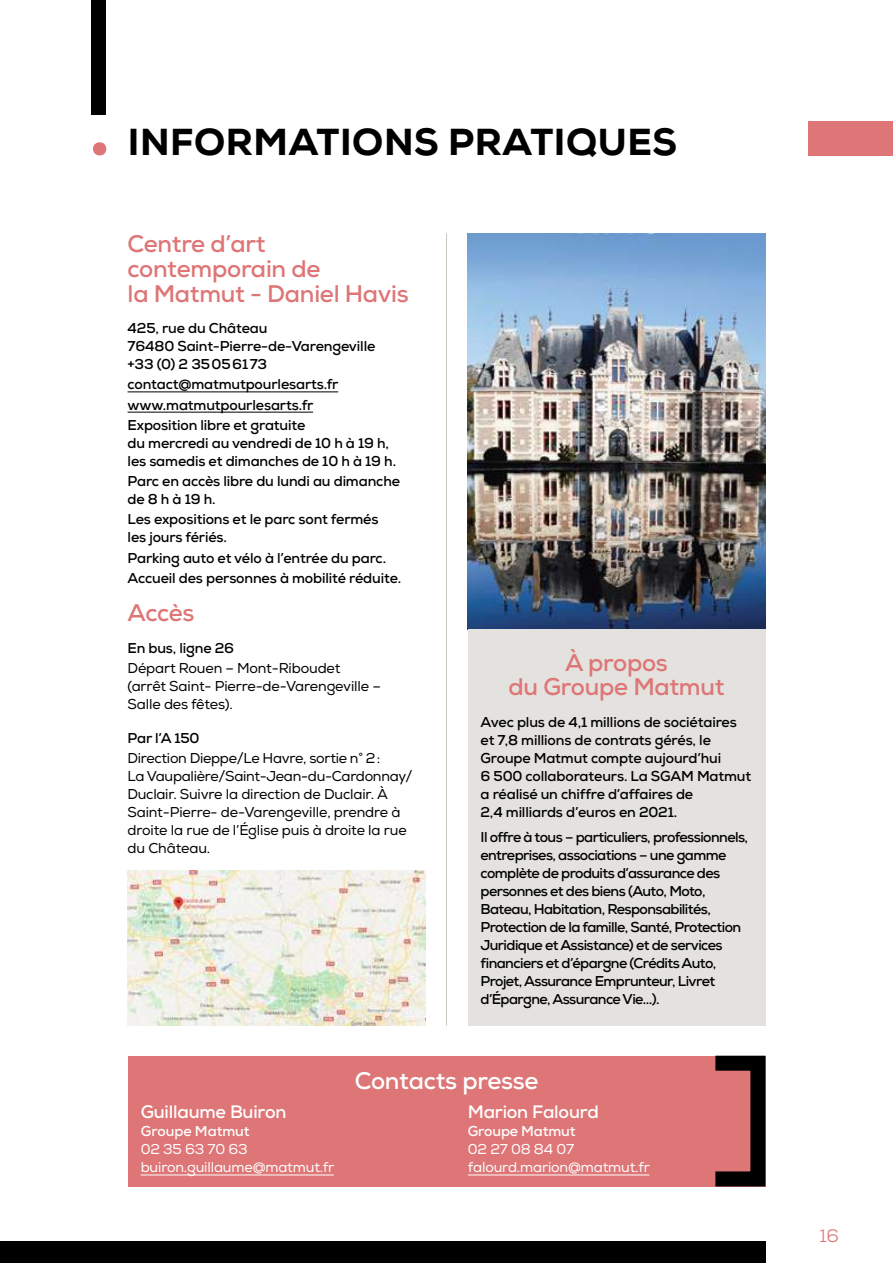
<style>
.page{position:relative;width:893px;height:1263px;background:#fff}
.page>*{position:absolute;margin:0;border:0;box-sizing:border-box;transform-origin:0 0}
.t1{font:800 37.5px "Nexa";letter-spacing:.015em;color:#000}
.t2{font:700 24px/24.8px "Nexa";letter-spacing:-.01em;color:#de7576}
.t3{font:700 24px "Nexa";letter-spacing:-.01em;color:#fff}
.t4{font:700 18px "Nexa";letter-spacing:-.01em;color:#fff}
.t5{font:18px "Nexa";color:#de7576}
.t6{font:700 14.25px/18px "Nexa";letter-spacing:-.01em;color:#000}
.t7{font:700 14.25px/18px "Nexa";letter-spacing:-.04em;color:#000}
.t8{font:14.25px/18px "Nexa";letter-spacing:-.01em;color:#000}
.t9{font:14.25px/18px "Nexa";letter-spacing:-.01em;color:#fff}
.t10{font:700 14.25px "Nexa";letter-spacing:-.01em;color:#fff}
</style>
<div class="page">
<div style="left:91px;top:0;width:15px;height:115px;background:#000"></div>
<svg style="left:93px;top:142px;width:13px;height:14px"></svg>
<div style="left:808px;top:121px;width:85px;height:34px;background:#de7576"></div>
<img style="left:468px;top:234px;width:297px;height:395px">
<hr style="left:128px;top:391px;width:210px;height:1px;background:#000">
<hr style="left:128px;top:412px;width:185px;height:1px;background:#000">
<div style="left:128px;top:1056px;width:637px;height:130px;background:#de7576"></div>
<hr style="left:141px;top:1174px;width:193px;height:1px;background:#fff">
<hr style="left:468px;top:1174px;width:181px;height:1px;background:#fff">
<hr style="left:446px;top:233px;width:1px;height:792px;background:#cac6be">
<img style="left:128px;top:870px;width:297px;height:155px">
<div style="left:708px;top:1056px;width:57px;height:130px;border:15px solid #000"></div>
<div style="left:468px;top:629px;width:297px;height:396px;background:#e4e2de"></div>
<div style="left:0;top:1242px;width:765px;height:21px;background:#000"></div>
<svg style="left:468px;top:234px;width:127px;height:123px"></svg>
<svg style="left:638px;top:234px;width:127px;height:123px"></svg>
<div style="left:128px;top:400px;width:127px;height:123px;background:#fff"></div>
<div style="left:298px;top:400px;width:127px;height:123px;background:#fff"></div>
<img style="left:468px;top:400px;width:127px;height:123px">
<img style="left:638px;top:400px;width:127px;height:123px">
<img style="left:468px;top:566px;width:127px;height:63px">
<img style="left:638px;top:566px;width:127px;height:63px">
<img style="left:128px;top:897px;width:127px;height:123px">
<svg style="left:298px;top:897px;width:127px;height:123px"></svg>
<div style="left:128px;top:1063px;width:127px;height:123px;background:#de7576"></div>
<div style="left:298px;top:1063px;width:127px;height:123px;background:#de7576"></div>
<div style="left:468px;top:1063px;width:127px;height:123px;background:#de7576"></div>
<svg style="left:638px;top:1063px;width:127px;height:123px"></svg>
<h1 class="t1" style="left:128px;top:119px;width:551px">INFORMATIONS PRATIQUES</h1>
<h2 class="t2" style="left:128px;top:231px;width:283px">Centre d’art contemporain de<br>la Matmut - Daniel Havis</h2>
<p class="t6" style="left:128px;top:319px;width:249px">425, rue du Château<br>76480 Saint-Pierre-de-Varengeville +33 (0) 2 35056173</p>
<p class="t6" style="left:128px;top:374px;width:212px;line-height:20.2px">contact@matmutpourlesarts.fr www.matmutpourlesarts.fr<br>Exposition libre et gratuite</p>
<p class="t6" style="left:128px;top:434px;width:270px">du mercredi au vendredi de 10 h à 19 h, les samedis et dimanches de 10 h à 19 h.</p>
<p class="t6" style="left:128px;top:472px;width:274px">Parc en accès libre du lundi au dimanche de 8 h à 19 h.</p>
<p class="t6" style="left:128px;top:510px;width:252px">Les expositions et le parc sont fermés les jours fériés.</p>
<p class="t6" style="left:128px;top:548px;width:275px;line-height:20.2px">Parking auto et vélo à l’entrée du parc.<br>Accueil des personnes à mobilité réduite.</p>
<h2 class="t2" style="left:128px;top:600px;width:68px">Accès</h2>
<p class="t6" style="left:128px;top:639px;width:108px">En bus, ligne 26</p>
<p class="t8" style="left:128px;top:659px;width:255px">Départ Rouen – Mont-Riboudet (arrêt Saint- Pierre-de-Varengeville –<br>Salle des fêtes).</p>
<p class="t6" style="left:128px;top:729px;width:73px">Par l’A 150</p>
<p class="t8" style="left:128px;top:749px;width:287px">Direction Dieppe/Le Havre, sortie n° 2:<br>La Vaupalière/Saint-Jean-du-Cardonnay/ Duclair. Suivre la direction de Duclair. À Saint-Pierre- de-Varengeville, prendre à droite la rue de l’Église puis à droite la rue du Château.</p>
<h2 class="t2" style="left:509px;top:650px;width:217px;text-align:center">À propos<br>du Groupe Matmut</h2>
<p class="t6" style="left:480px;top:713px;width:272px">Avec plus de 4,1 millions de sociétaires et 7,8 millions de contrats gérés, le Groupe Matmut compte aujourd’hui<br>6 500 collaborateurs. La SGAM Matmut a réalisé un chiffre d’affaires de<br>2,4 milliards d’euros en 2021.</p>
<p class="t7" style="left:480px;top:828px;width:269px">Il offre à tous – particuliers, professionnels, entreprises, associations – une gamme complète de produits d’assurance des personnes et des biens (Auto, Moto, Bateau, Habitation, Responsabilités, Protection de la famille, Santé, Protection Juridique et Assistance) et de services financiers et d’épargne (Crédits Auto, Projet, Assurance Emprunteur, Livret d’Épargne, Assurance Vie…).</p>
<p class="t4" style="left:141px;top:1101px;width:147px">Guillaume Buiron</p>
<p class="t10" style="left:141px;top:1122px;width:110px">Groupe Matmut</p>
<p class="t9" style="left:141px;top:1141px;width:195px">02 35 63 70 63 buiron.guillaume@matmut.fr</p>
<h2 class="t3" style="left:355px;top:1065px;width:185px">Contacts presse</h2>
<p class="t4" style="left:468px;top:1101px;width:132px">Marion Falourd</p>
<p class="t10" style="left:468px;top:1122px;width:109px">Groupe Matmut</p>
<p class="t9" style="left:468px;top:1141px;width:183px">02 27 08 84 07 falourd.marion@matmut.fr</p>
<p class="t5" style="left:819px;top:1224px;width:21px">16</p>
</div>
